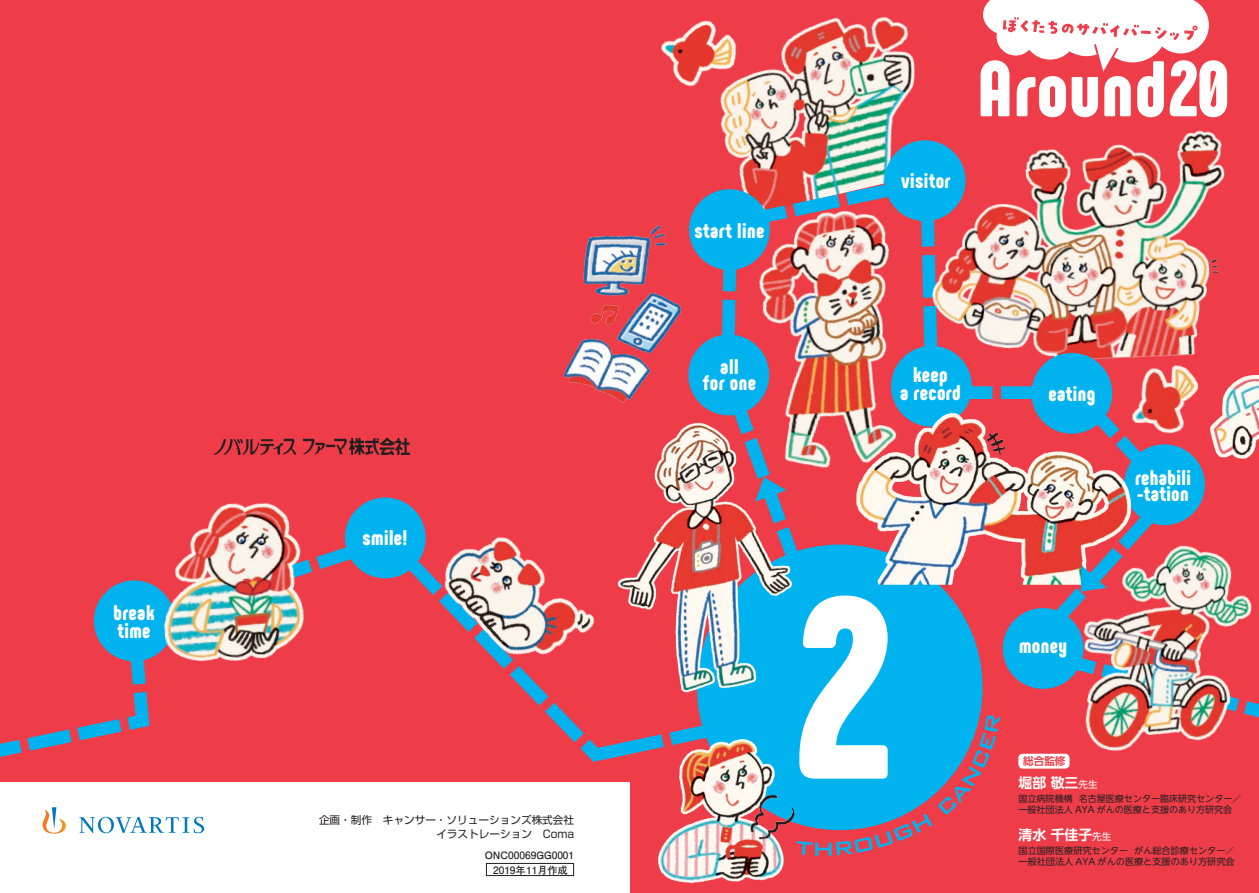
<style>
.page{position:relative;width:1259px;height:893px;background:#ee3d49}
.page>*{position:absolute;margin:0;border:0;box-sizing:border-box;transform-origin:0 0}
.t1{font:900 257.25px "Phenomena";color:#fff}
.t2{font:900 78.6px "Phenomena";letter-spacing:.015em;color:#fff}
.t3{font:900 21.3px/18px "Phenomena";letter-spacing:.02em;color:#fff}
.t4{font:700 13.8px "UD Shin Go NT Pro De";color:#fff}
.t5{font:10.65px/13.8px "Shin Go Pr 6 N";color:#231f20;text-align:right}
.t6{font:700 10.65px "UD Shin Go NT Pro De";color:#ee3d49}
.t7{font:700 10.05px/14.9px "Futo Go B101 Pr 6";color:#231f20;text-align:center}
.t8{font:9.15px/10.6px "UD Shin Go NT Pro";color:#231f20}
.t9{font:9px/10.9px "UD Shin Go NT Pro";color:#231f20}
.s1{font-family:"UD Shin Go NT Pro";font-weight:400;font-size:9.6px}
</style>
<div class="page">
<img style="left:720px;top:16px;width:195px;height:146px">
<svg style="left:0;top:525px;width:606px;height:237px"></svg>
<div style="left:345px;top:497px;width:81px;height:81px;background:#00b3ef;border-radius:50%"></div>
<div style="left:94px;top:580px;width:81px;height:81px;background:#00b3ef;border-radius:50%"></div>
<div style="left:884px;top:140px;width:81px;height:81px;background:#00b3ef;border-radius:50%"></div>
<svg style="left:983px;top:0;width:226px;height:72px"></svg>
<img style="left:215px;top:439px;width:194px;height:15px">
<div style="left:0;top:782px;width:629px;height:111px;background:#fff"></div>
<svg style="left:43px;top:807px;width:161px;height:27px"></svg>
<div style="left:486px;top:863px;width:88px;height:13px;border:1px solid #231f20"></div>
<img style="left:563px;top:235px;width:43px;height:158px">
<img style="left:913px;top:118px;width:309px;height:45px">
<img style="left:153px;top:503px;width:179px;height:182px">
<img style="left:658px;top:856px;width:126px;height:28px">
<img style="left:408px;top:504px;width:198px;height:202px">
<img style="left:661px;top:16px;width:109px;height:77px">
<img style="left:606px;top:163px;width:653px;height:693px">
<p class="t3" style="left:113px;top:603px;width:43px">break time</p>
<p class="t3" style="left:362px;top:529px;width:46px">smile!</p>
<p class="t5" style="left:319px;top:812px;width:257px">企画・制作　キャンサー・ソリューションズ株式会社イラストレーション　Coma</p>
<p class="t7" style="left:485px;top:847px;width:91px">ONC00069GG0001<br>2019年11月作成</p>
<p class="t3" style="left:694px;top:222px;width:72px">start line</p>
<p class="t3" style="left:901px;top:172px;width:51px">visitor</p>
<h2 class="t2" style="left:977px;top:38px;width:254px">Around20</h2>
<p class="t3" style="left:703px;top:358px;width:55px;line-height:15.9px;text-align:center">all<br>for one</p>
<p class="t3" style="left:900px;top:365px;width:62px;text-align:center">keep<br>a record</p>
<h1 class="t1" style="left:794px;top:522px;width:100px">2</h1>
<p class="t3" style="left:1048px;top:384px;width:48px">eating</p>
<p class="t3" style="left:1135px;top:469px;width:57px;line-height:15.9px">rehabili -tation</p>
<p class="t3" style="left:1019px;top:636px;width:50px">money</p>
<p class="t6" style="left:1023px;top:753px;width:44px">総合監修</p>
<p class="t4" style="left:1018px;top:771px;width:81px">堀部 敬三<span class="s1">先生</span></p>
<p class="t4" style="left:1018px;top:824px;width:94px">清水 千佳子<span class="s1">先生</span></p>
<p class="t9" style="left:1018px;top:793px;width:224px">国立病院機構 名古屋医療センター臨床研究センター／一般社団法人 AYA がんの医療と支援のあり方研究会</p>
<p class="t8" style="left:1018px;top:845px;width:218px">国立国際医療研究センター がん総合診療センター／一般社団法人 AYA がんの医療と支援のあり方研究会</p>
</div>
